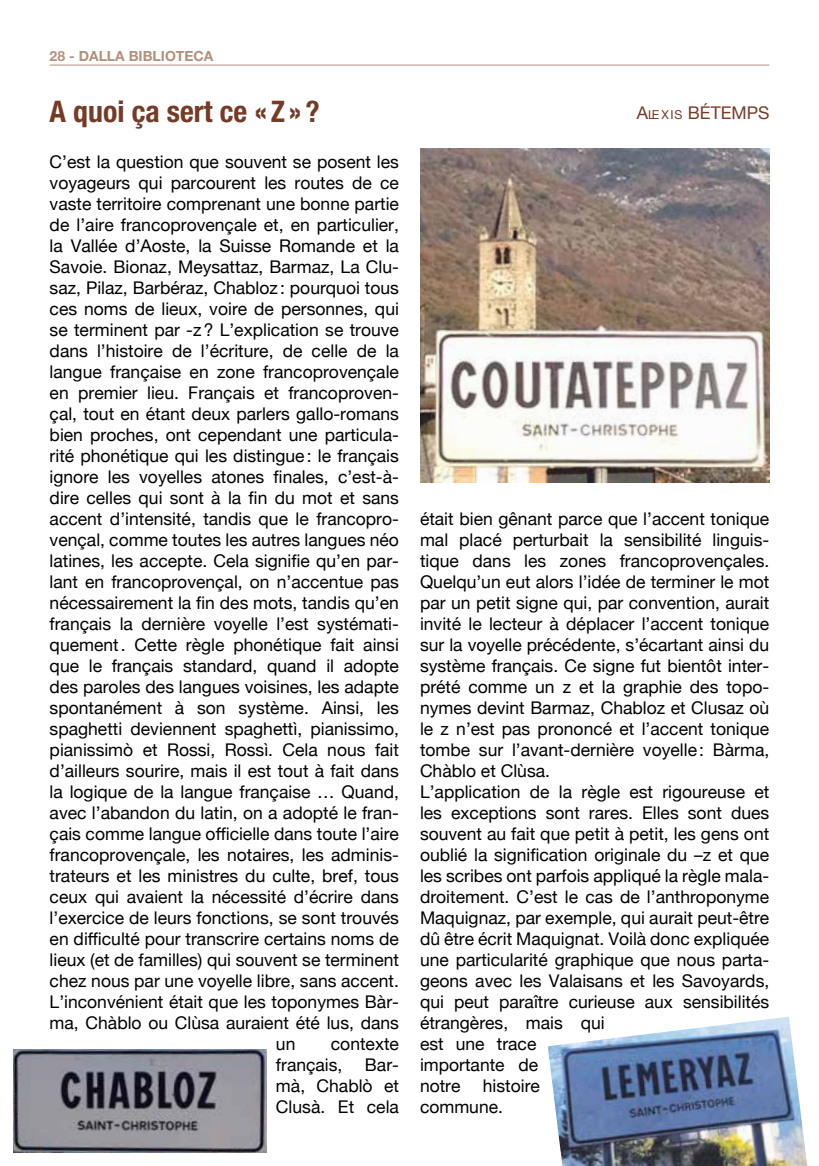
<style>
.page{position:relative;width:819px;height:1166px;background:#fff}
.page>*{position:absolute;margin:0;border:0;box-sizing:border-box;transform-origin:0 0}
.t1{font:700 condensed 29.75px "Helvetica Neue";color:#753b26}
.t2{font:17.5px/21px "Helvetica Neue";color:#000}
.t3{font:17.5px "Helvetica Neue";color:#753b26}
.t4{font:700 14px "Helvetica Neue";color:#b3907d}
.s1{font-style:inherit}
.s2{font-size:12.25px}
</style>
<div class="page">
<hr style="left:50px;top:65px;width:719px;height:1px;background:#b3907d">
<img style="left:420px;top:149px;width:349px;height:333px">
<img style="left:14px;top:1049px;width:252px;height:103px">
<img style="left:547px;top:1016px;width:260px;height:150px">
<p class="t4" style="left:50px;top:47px;width:165px">28 - DALLA BIBLIOTECA</p>
<h1 class="t1" style="left:50px;top:94px;width:271px">A quoi ça sert ce « Z » ?</h1>
<p class="t3" style="left:636px;top:100px;width:134px"><span class="s1">A</span><span class="s2">LE XIS</span> BÉTEMPS</p>
<p class="t2" style="left:50px;top:152px;width:351px">C’est la question que souvent se posent les</p>
<p class="t2" style="left:50px;top:173px;width:351px">voyageurs qui parcourent les routes de ce</p>
<p class="t2" style="left:50px;top:194px;width:351px">vaste territoire comprenant une bonne partie</p>
<p class="t2" style="left:50px;top:215px;width:351px">de l’aire francoprovençale et, en particulier,</p>
<p class="t2" style="left:50px;top:236px;width:351px">la Vallée d’Aoste, la Suisse Romande et la</p>
<p class="t2" style="left:50px;top:257px;width:351px">Savoie. Bionaz, Meysattaz, Barmaz, La Clu-</p>
<p class="t2" style="left:50px;top:278px;width:351px">saz, Pilaz, Barbéraz, Chabloz : pourquoi tous</p>
<p class="t2" style="left:50px;top:299px;width:351px">ces noms de lieux, voire de personnes, qui</p>
<p class="t2" style="left:50px;top:320px;width:351px">se terminent par -z? L’explication se trouve</p>
<p class="t2" style="left:50px;top:341px;width:351px">dans l’histoire de l’écriture, de celle de la</p>
<p class="t2" style="left:50px;top:362px;width:351px">langue française en zone francoprovençale</p>
<p class="t2" style="left:50px;top:383px;width:351px">en premier lieu. Français et francoproven-</p>
<p class="t2" style="left:50px;top:404px;width:351px">çal, tout en étant deux parlers gallo-romans</p>
<p class="t2" style="left:50px;top:425px;width:351px">bien proches, ont cependant une particula-</p>
<p class="t2" style="left:50px;top:446px;width:351px">rité phonétique qui les distingue: le français</p>
<p class="t2" style="left:50px;top:467px;width:351px">ignore les voyelles atones finales, c’est-à-</p>
<p class="t2" style="left:50px;top:488px;width:351px">dire celles qui sont à la fin du mot et sans</p>
<p class="t2" style="left:50px;top:509px;width:351px">accent d’intensité, tandis que le francopro-</p>
<p class="t2" style="left:50px;top:530px;width:351px">vençal, comme toutes les autres langues néo</p>
<p class="t2" style="left:50px;top:551px;width:351px">latines, les accepte. Cela signifie qu’en par-</p>
<p class="t2" style="left:50px;top:572px;width:351px">lant en francoprovençal, on n’accentue pas</p>
<p class="t2" style="left:50px;top:593px;width:351px">nécessairement la fin des mots, tandis qu’en</p>
<p class="t2" style="left:50px;top:614px;width:351px">français la dernière voyelle l’est systémati-</p>
<p class="t2" style="left:50px;top:635px;width:351px">quement. Cette règle phonétique fait ainsi</p>
<p class="t2" style="left:50px;top:656px;width:351px">que le français standard, quand il adopte</p>
<p class="t2" style="left:50px;top:677px;width:351px">des paroles des langues voisines, les adapte</p>
<p class="t2" style="left:50px;top:698px;width:351px">spontanément à son système. Ainsi, les</p>
<p class="t2" style="left:50px;top:719px;width:351px">spaghetti deviennent spaghettì, pianissimo,</p>
<p class="t2" style="left:50px;top:740px;width:351px">pianissimò et Rossi, Rossì. Cela nous fait</p>
<p class="t2" style="left:50px;top:761px;width:351px">d’ailleurs sourire, mais il est tout à fait dans</p>
<p class="t2" style="left:50px;top:782px;width:351px">la logique de la langue française … Quand,</p>
<p class="t2" style="left:50px;top:803px;width:351px">avec l’abandon du latin, on a adopté le fran-</p>
<p class="t2" style="left:50px;top:824px;width:351px">çais comme langue officielle dans toute l’aire</p>
<p class="t2" style="left:50px;top:845px;width:351px">francoprovençale, les notaires, les adminis-</p>
<p class="t2" style="left:50px;top:866px;width:351px">trateurs et les ministres du culte, bref, tous</p>
<p class="t2" style="left:50px;top:887px;width:351px">ceux qui avaient la nécessité d’écrire dans</p>
<p class="t2" style="left:50px;top:908px;width:351px">l’exercice de leurs fonctions, se sont trouvés</p>
<p class="t2" style="left:50px;top:929px;width:351px">en difficulté pour transcrire certains noms de</p>
<p class="t2" style="left:50px;top:950px;width:351px">lieux (et de familles) qui souvent se terminent</p>
<p class="t2" style="left:50px;top:971px;width:351px">chez nous par une voyelle libre, sans accent.</p>
<p class="t2" style="left:50px;top:992px;width:351px">L’inconvénient était que les toponymes Bàr-</p>
<p class="t2" style="left:50px;top:1013px;width:351px">ma, Chàblo ou Clùsa auraient été lus, dans</p>
<p class="t2" style="left:276px;top:1034px;width:21px">un</p>
<p class="t2" style="left:276px;top:1034px;width:124px;text-indent:55px">contexte français,</p>
<p class="t2" style="left:276px;top:1055px;width:124px;text-align:justify;text-indent:89px">Bar&shy;mà, Chablò et Clusà. Et cela</p>
<p class="t2" style="left:420px;top:509px;width:351px">était bien gênant parce que l’accent tonique mal placé perturbait la sensibilité linguis&shy;tique dans les zones francoprovençales.<br>Quelqu’un eut alors l’idée de terminer le mot par un petit signe qui, par convention, aurait invité le lecteur à déplacer l’accent tonique sur la voyelle précédente, s’écartant ainsi du système français. Ce signe fut bientôt inter&shy;prété comme un z et la graphie des topo&shy;nymes devint Barmaz, Chabloz et Clusaz où le z n’est pas prononcé et l’accent tonique tombe sur l’avant-dernière voyelle: Bàrma, Chàblo et Clùsa.<br>L’application de la règle est rigoureuse et les exceptions sont rares. Elles sont dues souvent au fait que petit à petit, les gens ont oublié la signification originale du –z et que les scribes ont parfois appliqué la règle mala&shy;droitement. C’est le cas de l’anthroponyme Maquignaz, par exemple, qui aurait peut-être dû être écrit Maquignat. Voilà donc expliquée une particularité graphique que nous parta&shy;geons avec les Valaisans et les Savoyards, qui peut paraître curieuse aux sensibilités étrangères, mais qui<br>est une trace<br>importante de<br>notre</p>
<p class="t2" style="left:420px;top:1076px;width:121px;text-indent:63px">histoire commune.</p>
</div>
